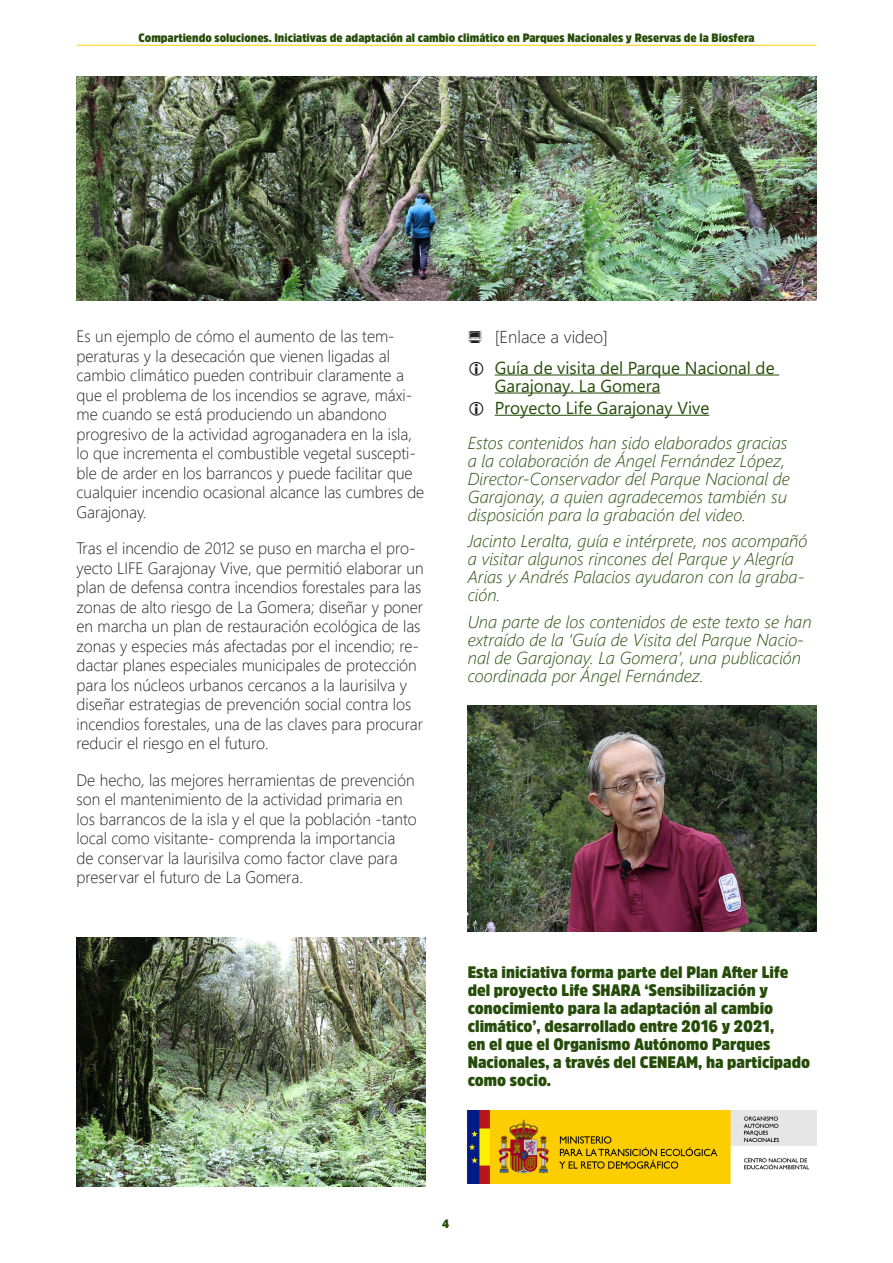
<style>
.page{position:relative;width:893px;height:1263px;background:#fff}
.page>*{position:absolute;margin:0;border:0;box-sizing:border-box;transform-origin:0 0}
.t1{font:italic 300 17.25px/18px "Segoe UI";color:#254c09}
.t2{font:17.25px/30.8px "Segoe UI";color:#254c09}
.t3{font:300 16.5px/19.5px "Segoe UI";color:#231f20}
.t4{font:900 16.5px/18px "Amsi Pro Narw";color:#254c09}
.t5{font:900 12px "Amsi Pro Narw";color:#254c09}
.s1{color:#231f20}
.s2{font-weight:300;color:#231f20}
</style>
<div class="page">
<hr style="left:77px;top:45px;width:739px;height:1px;background:#fece08">
<hr style="left:495px;top:374px;width:284px;height:1px;background:#254c09">
<hr style="left:495px;top:392px;width:165px;height:1px;background:#254c09">
<hr style="left:495px;top:415px;width:214px;height:1px;background:#254c09">
<img style="left:468px;top:706px;width:348px;height:225px">
<img style="left:77px;top:77px;width:739px;height:223px">
<img style="left:77px;top:937px;width:348px;height:249px">
<img style="left:468px;top:1111px;width:348px;height:72px">
<p class="t5" style="left:139px;top:30px;width:617px">Compartiendo soluciones. Iniciativas de adaptación al cambio climático en Parques Nacionales y Reservas de la Biosfera</p>
<p class="t3" style="left:77px;top:325px;width:349px">Es un ejemplo de cómo el aumento de las tem&shy;peraturas y la desecación que vienen ligadas al cambio climático pueden contribuir claramente a que el problema de los incendios se agrave, máxi&shy;me cuando se está produciendo un abandono progresivo de la actividad agroganadera en la isla, lo que incrementa el combustible vegetal suscepti&shy;ble de arder en los barrancos y puede facilitar que cualquier incendio ocasional alcance las cumbres de Garajonay.</p>
<p class="t3" style="left:77px;top:537px;width:349px">Tras el incendio de 2012 se puso en marcha el pro&shy;yecto LIFE Garajonay Vive, que permitió elaborar un plan de defensa contra incendios forestales para las zonas de alto riesgo de La Gomera; diseñar y poner en marcha un plan de restauración ecológica de las zonas y especies más afectadas por el incendio; re&shy;dactar planes especiales municipales de protección para los núcleos urbanos cercanos a la laurisilva y diseñar estrategias de prevención social contra los incendios forestales, una de las claves para procurar reducir el riesgo en el futuro.</p>
<p class="t3" style="left:77px;top:769px;width:342px">De hecho, las mejores herramientas de prevención son el mantenimiento de la actividad primaria en los barrancos de la isla y el que la población -tanto local como visitante- comprenda la importancia<br>de conservar la laurisilva como factor clave para preservar el futuro de La Gomera.</p>
<p class="t2" style="left:495px;top:320px;width:281px;text-indent:-27px"><span class="s1">○</span> <span class="s2">[Enlace a video]<br></span>Guía de visita del Parque Nacional de</p>
<p class="t2" style="left:495px;top:373px;width:216px;line-height:22.2px">Garajonay. La Gomera<br>Proyecto Life Garajonay Vive</p>
<p class="t1" style="left:468px;top:431px;width:324px">Estos contenidos han sido elaborados gracias a la colaboración de Ángel Fernández López, Director-Conservador del Parque Nacional de Garajonay, a quien agradecemos también su disposición para la grabación del video.</p>
<p class="t1" style="left:468px;top:529px;width:341px">Jacinto Leralta, guía e intérprete, nos acompañó a visitar algunos rincones del Parque y Alegría Arias y Andrés Palacios ayudaron con la graba&shy;ción.</p>
<p class="t1" style="left:468px;top:610px;width:345px">Una parte de los contenidos de este texto se han extraído de la ‘Guía de Visita del Parque Nacio&shy;nal de Garajonay. La Gomera’, una publicación coordinada por Ángel Fernández.</p>
<p class="t4" style="left:468px;top:963px;width:344px">Esta iniciativa forma parte del Plan After Life del proyecto Life SHARA ‘Sensibilización y conocimiento para la adaptación al cambio climático’, desarrollado entre 2016 y 2021,<br>en el que el Organismo Autónomo Parques Nacionales, a través del CENEAM, ha participado como socio.</p>
<p class="t5" style="left:442px;top:1216px;width:9px">4</p>
</div>
